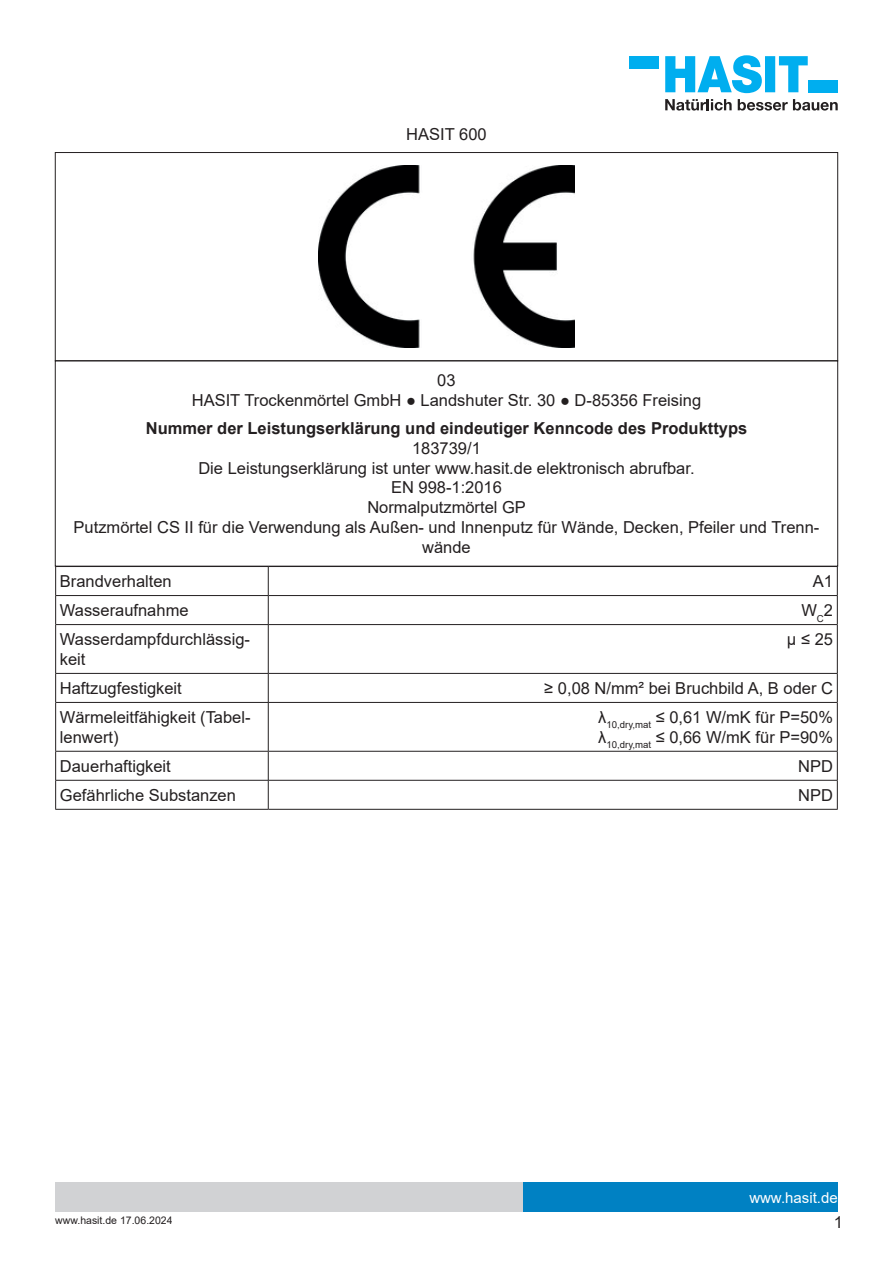
<style>
.page{position:relative;width:893px;height:1263px;background:#fff}
.page>*{position:absolute;margin:0;border:0;box-sizing:border-box;transform-origin:0 0}
.t1{font:16.5px/19.8px "Arial";color:#231f20}
.t2{font:700 16.5px "Arial";color:#231f20}
.t3{font:15px "Arial";color:#fff}
.t4{font:10.5px "Arial";color:#231f20}
</style>
<div class="page">
<div style="left:523px;top:1182px;width:315px;height:30px;background:#0081c3"></div>
<div style="left:55px;top:1182px;width:468px;height:30px;background:#d1d2d4"></div>
<svg style="left:665px;top:55px;width:143px;height:38px"></svg>
<div style="left:629px;top:56px;width:30px;height:13px;background:#00aeef"></div>
<div style="left:808px;top:80px;width:30px;height:12px;background:#00aeef"></div>
<svg style="left:665px;top:99px;width:67px;height:12px"></svg>
<svg style="left:738px;top:99px;width:100px;height:12px"></svg>
<img style="left:319px;top:166px;width:255px;height:181px">
<div style="left:55px;top:360px;width:783px;height:206px;border:1px solid #231f20"></div>
<hr style="left:55px;top:566px;width:213px;height:1px;background:#231f20">
<hr style="left:268px;top:566px;width:570px;height:1px;background:#231f20">
<hr style="left:55px;top:595px;width:213px;height:1px;background:#231f20">
<svg style="left:55px;top:567px;width:1px;height:58px"></svg>
<hr style="left:268px;top:595px;width:570px;height:1px;background:#231f20">
<svg style="left:268px;top:567px;width:1px;height:57px"></svg>
<svg style="left:837px;top:567px;width:1px;height:58px"></svg>
<hr style="left:55px;top:625px;width:1px;height:48px;background:#231f20">
<hr style="left:268px;top:625px;width:1px;height:48px;background:#231f20">
<hr style="left:837px;top:625px;width:1px;height:48px;background:#231f20">
<hr style="left:55px;top:673px;width:213px;height:1px;background:#231f20">
<svg style="left:55px;top:674px;width:1px;height:28px"></svg>
<hr style="left:268px;top:673px;width:570px;height:1px;background:#231f20">
<svg style="left:268px;top:674px;width:1px;height:28px"></svg>
<svg style="left:837px;top:674px;width:1px;height:28px"></svg>
<hr style="left:55px;top:702px;width:1px;height:49px;background:#231f20">
<hr style="left:268px;top:703px;width:1px;height:48px;background:#231f20">
<hr style="left:837px;top:702px;width:1px;height:49px;background:#231f20">
<hr style="left:55px;top:751px;width:213px;height:1px;background:#231f20">
<hr style="left:268px;top:751px;width:570px;height:1px;background:#231f20">
<svg style="left:55px;top:752px;width:1px;height:57px"></svg>
<svg style="left:268px;top:752px;width:1px;height:57px"></svg>
<svg style="left:837px;top:752px;width:1px;height:57px"></svg>
<hr style="left:55px;top:809px;width:213px;height:1px;background:#231f20">
<hr style="left:268px;top:809px;width:570px;height:1px;background:#231f20">
<hr style="left:56px;top:624px;width:212px;height:1px;background:#231f20">
<hr style="left:268px;top:624px;width:569px;height:1px;background:#231f20">
<hr style="left:56px;top:702px;width:212px;height:1px;background:#231f20">
<hr style="left:268px;top:702px;width:569px;height:1px;background:#231f20">
<hr style="left:56px;top:780px;width:212px;height:1px;background:#231f20">
<hr style="left:268px;top:780px;width:569px;height:1px;background:#231f20">
<p class="t1" style="left:406px;top:124px;width:82px">HASIT 600</p>
<p class="t1" style="left:192px;top:370px;width:511px;text-align:center">03<br>HASIT Trockenmörtel GmbH ● Landshuter Str. 30 ● D-85356 Freising</p>
<p class="t2" style="left:146px;top:417px;width:603px">Nummer der Leistungserklärung und eindeutiger Kenncode des Produkttyps</p>
<p class="t1" style="left:74px;top:438px;width:747px;text-align:center">183739/1<br>Die Leistungserklärung ist unter www.hasit.de elektronisch abrufbar.<br>EN 998-1:2016<br>Normalputzmörtel GP<br>Putzmörtel CS II für die Verwendung als Außen- und Innenputz für Wände, Decken, Pfeiler und Trenn&shy;wände</p>
<p class="t1" style="left:60px;top:571px;width:113px">Brandverhalten</p>
<p class="t1" style="left:813px;top:571px;width:22px">A1</p>
<p class="t1" style="left:60px;top:600px;width:130px">Wasseraufnahme</p>
<p class="t1" style="left:801px;top:600px;width:33px">W<sub>C</sub>2</p>
<p class="t1" style="left:60px;top:629px;width:192px">Wasserdampfdurchlässig&shy;keit</p>
<p class="t1" style="left:787px;top:629px;width:48px">µ ≤ 25</p>
<p class="t1" style="left:60px;top:678px;width:123px">Haftzugfestigkeit</p>
<p class="t1" style="left:544px;top:678px;width:290px">≥ 0,08 N/mm² bei Bruchbild A, B oder C</p>
<p class="t1" style="left:60px;top:707px;width:192px">Wärmeleitfähigkeit (Tabel&shy;lenwert)</p>
<p class="t1" style="left:598px;top:707px;width:236px">λ<sub>10,dry,mat</sub> ≤ 0,61 W/mK für P=50% λ<sub>10,dry,mat</sub> ≤ 0,66 W/mK für P=90%</p>
<p class="t1" style="left:60px;top:756px;width:112px">Dauerhaftigkeit</p>
<p class="t1" style="left:798px;top:756px;width:36px">NPD</p>
<p class="t1" style="left:60px;top:785px;width:178px">Gefährliche Substanzen</p>
<p class="t1" style="left:798px;top:785px;width:36px">NPD</p>
<p class="t4" style="left:55px;top:1213px;width:119px">www.hasit.de 17.06.2024</p>
<p class="t3" style="left:749px;top:1187px;width:90px">www.hasit.de</p>
<p class="t1" style="left:834px;top:1212px;width:11px">1</p>
</div>
